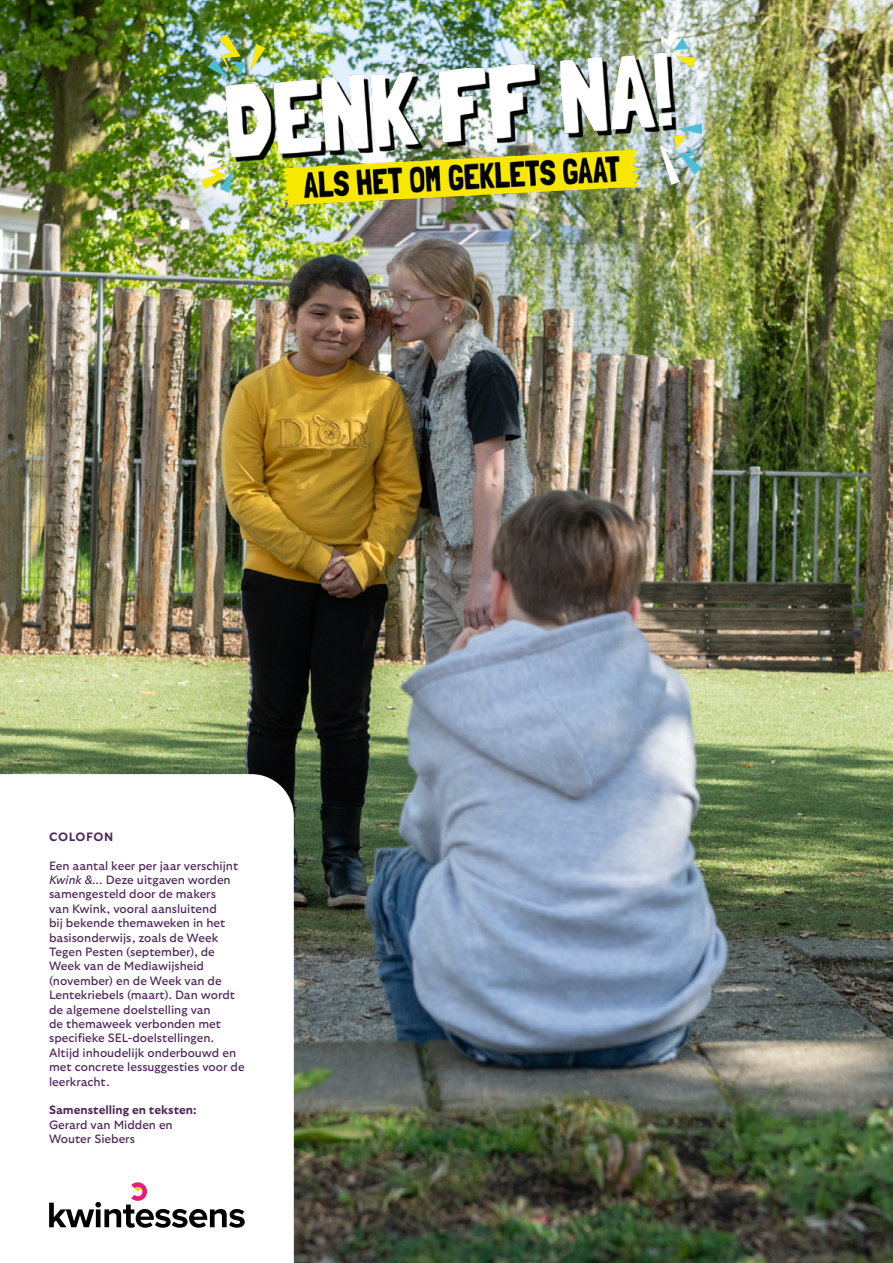
<style>
.page{position:relative;width:893px;height:1263px;background:#fff}
.page>*{position:absolute;margin:0;border:0;box-sizing:border-box;transform-origin:0 0}
.t1{font:12px/14.4px "GT Ultra";color:#4d2657}
.t2{font:700 12px "GT Ultra";color:#4d2657}
.t3{font:700 12px "GT Ultra";letter-spacing:.05em;color:#4d2657}
.s1{font-style:italic}
</style>
<div class="page">
<img style="left:0;top:0;width:893px;height:1263px">
<svg style="left:0;top:774px;width:294px;height:489px"></svg>
<svg style="left:49px;top:1181px;width:196px;height:47px"></svg>
<img style="left:201px;top:29px;width:500px;height:175px">
<p class="t3" style="left:49px;top:830px;width:66px">COLOFON</p>
<p class="t1" style="left:49px;top:858px;width:197px">Een aantal keer per jaar verschijnt<br><span class="s1">Kwink &amp;...</span> Deze uitgaven worden samengesteld door de makers<br>van Kwink, vooral aansluitend<br>bij bekende themaweken in het basisonderwijs, zoals de Week<br>Tegen Pesten (september), de<br>Week van de Mediawijsheid (november) en de Week van de<br>Lentekriebels (maart). Dan wordt de algemene doelstelling van<br>de themaweek verbonden met specifieke SEL-doelstellingen.<br>Altijd inhoudelijk onderbouwd en met concrete lessuggesties voor de leerkracht.</p>
<p class="t2" style="left:49px;top:1103px;width:149px">Samenstelling en teksten:</p>
<p class="t1" style="left:49px;top:1117px;width:125px">Gerard van Midden en<br>Wouter Siebers</p>
</div>
